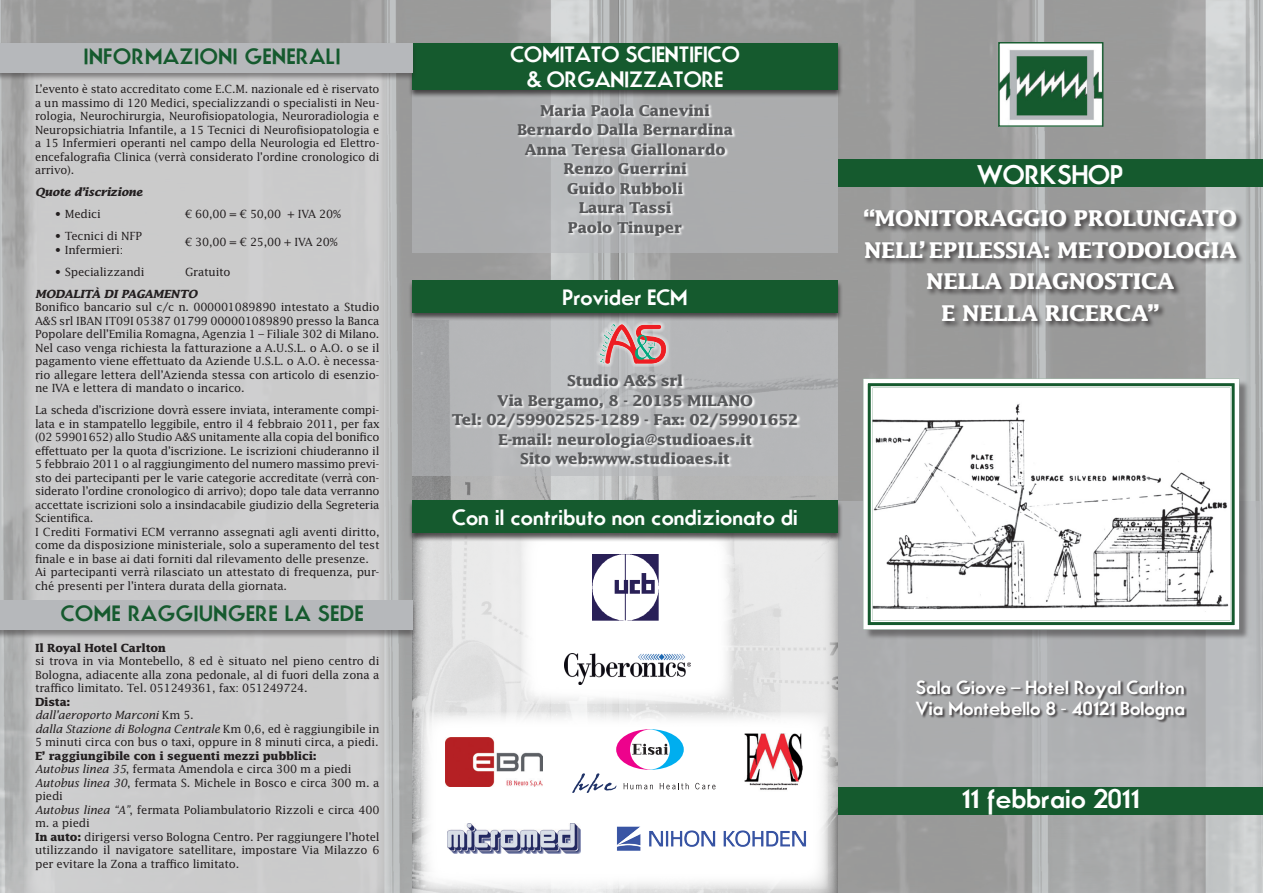
<style>
.page{position:relative;width:1263px;height:893px;background:#fff}
.page>*{position:absolute;margin:0;border:0;box-sizing:border-box;transform-origin:0 0}
.t1{font:700 25.5px "Movement";color:#fff}
.t2{font:700 21.75px/31.5px "Lucida Std";letter-spacing:-.02em;color:#fff;text-align:center}
.t3{font:700 21px/25.2px "Movement";color:#fff;text-align:center}
.t4{font:700 21px "Movement";letter-spacing:.03em;color:#155a2e}
.t5{font:700 18px "Movement";color:#fff}
.t6{font:700 15px/19.5px "Lucida Std";letter-spacing:-.02em;color:#57585a;text-align:center}
.t7{font:11.25px/13.5px "Lucida Std";letter-spacing:-.02em;color:#231f20;text-align:justify}
.t8{font:700 11.25px "Lucida Std";letter-spacing:-.02em;color:#231f20}
.t9{font:italic 700 11.25px "Lucida Std";letter-spacing:-.02em;color:#231f20}
.t10{font:italic 11.25px "Lucida Std";letter-spacing:-.02em;color:#231f20}
.s1{font-style:normal}
.s2{font-style:italic}
.s3{font-weight:700}
</style>
<div class="page">
<img style="left:0;top:0;width:1263px;height:893px">
<div style="left:24px;top:58px;width:368px;height:835px;background:#cbcbcb"></div>
<img style="left:412px;top:321px;width:426px;height:572px">
<svg style="left:413px;top:542px;width:424px;height:351px;background:#dfdfdf"></svg>
<div style="left:521px;top:527px;width:212px;height:177px;background:#fff"></div>
<div style="left:421px;top:712px;width:407px;height:177px;background:#fff"></div>
<div style="left:413px;top:81px;width:425px;height:172px;background:#abacad"></div>
<svg style="left:413px;top:321px;width:425px;height:155px;background:#b2b3b5"></svg>
<div style="left:838px;top:501px;width:425px;height:300px;background:linear-gradient(to right,#a9aaab,#b6b8ba)"></div>
<div style="left:864px;top:380px;width:385px;height:260px;background:#231f20;opacity:.45"></div>
<svg style="left:861px;top:376px;width:380px;height:256px"></svg>
<div style="left:871px;top:386px;width:361px;height:236px;border:2px solid #fff"></div>
<div style="left:838px;top:159px;width:425px;height:28px;background:#155a2e"></div>
<div style="left:408px;top:43px;width:435px;height:55px;background:#231f20;opacity:.75"></div>
<div style="left:413px;top:43px;width:425px;height:46px;background:#155a2e"></div>
<div style="left:0;top:43px;width:417px;height:38px;background:#231f20;opacity:.45"></div>
<div style="left:0;top:43px;width:412px;height:29px;background:#b6b8bb"></div>
<div style="left:0;top:600px;width:417px;height:39px;background:#231f20;opacity:.45"></div>
<div style="left:0;top:600px;width:412px;height:30px;background:#b6b8bb"></div>
<div style="left:408px;top:280px;width:435px;height:41px;background:#231f20;opacity:.75"></div>
<div style="left:413px;top:280px;width:425px;height:32px;background:#155a2e"></div>
<div style="left:408px;top:500px;width:435px;height:42px;background:#231f20;opacity:.75"></div>
<div style="left:413px;top:501px;width:425px;height:32px;background:#155a2e"></div>
<div style="left:838px;top:787px;width:425px;height:28px;background:#155a2e"></div>
<img style="left:744px;top:734px;width:58px;height:56px">
<img style="left:592px;top:555px;width:66px;height:66px">
<img style="left:565px;top:654px;width:126px;height:30px">
<img style="left:447px;top:824px;width:134px;height:30px">
<svg style="left:695px;top:783px;width:20px;height:6px"></svg>
<svg style="left:572px;top:729px;width:117px;height:64px"></svg>
<img style="left:617px;top:826px;width:189px;height:25px">
<img style="left:445px;top:738px;width:98px;height:49px">
<div style="left:594px;top:319px;width:75px;height:48px;background:linear-gradient(to right,#bec0c2,#c0c1c3)"></div>
<img style="left:595px;top:323px;width:73px;height:43px">
<img style="left:1000px;top:44px;width:101px;height:81px">
<div style="left:998px;top:42px;width:105px;height:85px;border:1px solid #155a2e"></div>
<div style="left:862px;top:208px;width:382px;height:121px;background:#231f20;opacity:.75"></div>
<svg style="left:518px;top:104px;width:217px;height:134px"></svg>
<svg style="left:452px;top:375px;width:348px;height:93px;background:#c3c4c5"></svg>
<div style="left:915px;top:680px;width:272px;height:43px;background:#231f20;opacity:.75"></div>
<p class="t4" style="left:84px;top:43px;width:258px">INFORMAZIONI GENERALI</p>
<p class="t7" style="left:35px;top:82px;width:346px">L’evento è stato accreditato come E.C.M. nazionale ed è riservato a un massimo di 120 Medici, specializzandi o specialisti in Neu&shy;rologia, Neurochirurgia, Neurofisiopatologia, Neuroradiologia e Neuropsichiatria Infantile, a 15 Tecnici di Neurofisiopatologia e a 15 Infermieri operanti nel campo della Neurologia ed Elettro&shy;encefalografia Clinica (verrà considerato l’ordine cronologico di arrivo).</p>
<p class="t9" style="left:35px;top:185px;width:109px">Quote d’iscrizione</p>
<p class="t7" style="left:55px;top:207px;width:48px">• Medici</p>
<p class="t7" style="left:185px;top:207px;width:157px">€ 60,00 = € 50,00 + IVA 20%</p>
<p class="t7" style="left:55px;top:229px;width:89px">• Tecnici di NFP</p>
<p class="t7" style="left:55px;top:243px;width:70px">• Infermieri:</p>
<p class="t7" style="left:185px;top:235px;width:154px">€ 30,00 = € 25,00 + IVA 20%</p>
<p class="t7" style="left:55px;top:265px;width:91px">• Specializzandi</p>
<p class="t7" style="left:185px;top:265px;width:47px">Gratuito</p>
<p class="t9" style="left:35px;top:287px;width:164px">MODALITÀ DI PAGAMENTO</p>
<p class="t7" style="left:35px;top:300px;width:346px">Bonifico bancario sul c/c n. 000001089890 intestato a Studio A&amp;S srl IBAN IT09I 05387 01799 000001089890 presso la Banca Popolare dell’Emilia Romagna, Agenzia 1 – Filiale 302 di Milano.</p>
<p class="t7" style="left:35px;top:341px;width:346px">Nel caso venga richiesta la fatturazione a A.U.S.L. o A.O. o se il pagamento viene effettuato da Aziende U.S.L. o A.O. è necessa&shy;rio allegare lettera dell’Azienda stessa con articolo di esenzio&shy;ne IVA e lettera di mandato o incarico.</p>
<p class="t7" style="left:35px;top:403px;width:346px">La scheda d’iscrizione dovrà essere inviata, interamente compi&shy;lata e in stampatello leggibile, entro il 4 febbraio 2011, per fax (02 59901652) allo Studio A&amp;S unitamente alla copia del bonifico effettuato per la quota d’iscrizione. Le iscrizioni chiuderanno il 5 febbraio 2011 o al raggiungimento del numero massimo previ&shy;sto dei partecipanti per le varie categorie accreditate (verrà con&shy;siderato l’ordine cronologico di arrivo); dopo tale data verranno accettate iscrizioni solo a insindacabile giudizio della Segreteria Scientifica.</p>
<p class="t7" style="left:35px;top:525px;width:346px">I Crediti Formativi ECM verranno assegnati agli aventi diritto, come da disposizione ministeriale, solo a superamento del test finale e in base ai dati forniti dal rilevamento delle presenze.</p>
<p class="t7" style="left:35px;top:565px;width:346px">Ai partecipanti verrà rilasciato un attestato di frequenza, pur&shy;ché presenti per l’intera durata della giornata.</p>
<p class="t4" style="left:61px;top:600px;width:304px">COME RAGGIUNGERE LA SEDE</p>
<p class="t8" style="left:35px;top:641px;width:132px">Il Royal Hotel Carlton</p>
<p class="t7" style="left:35px;top:654px;width:346px">si trova in via Montebello, 8 ed è situato nel pieno centro di Bologna, adiacente alla zona pedonale, al di fuori della zona a traffico limitato. Tel. 051249361, fax: 051249724.</p>
<p class="t8" style="left:35px;top:695px;width:37px">Dista:</p>
<p class="t10" style="left:35px;top:709px;width:160px">dall’aeroporto Marconi <span class="s1">Km 5.</span></p>
<p class="t7" style="left:35px;top:722px;width:346px"><span class="s2">dalla Stazione di Bologna Centrale</span> Km 0,6, ed è raggiungibile in<br>5 minuti circa con bus o taxi, oppure in 8 minuti circa, a piedi.</p>
<p class="t8" style="left:35px;top:749px;width:283px">E’ raggiungibile con i seguenti mezzi pubblici:</p>
<p class="t7" style="left:35px;top:762px;width:318px"><span class="s2">Autobus linea 35</span>, fermata Amendola e circa 300 m a piedi</p>
<p class="t7" style="left:35px;top:776px;width:346px"><span class="s2">Autobus linea 30</span>, fermata S. Michele in Bosco e circa 300 m. a piedi</p>
<p class="t7" style="left:35px;top:803px;width:346px"><span class="s2">Autobus linea “A”</span>, fermata Poliambulatorio Rizzoli e circa 400 m. a piedi</p>
<p class="t7" style="left:35px;top:830px;width:346px"><span class="s3">In auto:</span> dirigersi verso Bologna Centro. Per raggiungere l’hotel utilizzando il navigatore satellitare, impostare Via Milazzo 6 per evitare la Zona a traffico limitato.</p>
<p class="t3" style="left:510px;top:42px;width:231px">COMITATO SCIENTIFICO &amp; ORGANIZZATORE</p>
<p class="t6" style="left:540px;top:100px;width:171px">Maria Paola Canevini</p>
<p class="t6" style="left:517px;top:120px;width:217px">Bernardo Dalla Bernardina</p>
<p class="t6" style="left:525px;top:139px;width:203px">Anna Teresa Giallonardo</p>
<p class="t6" style="left:563px;top:159px;width:125px">Renzo Guerrini</p>
<p class="t6" style="left:567px;top:178px;width:118px">Guido Rubboli</p>
<p class="t6" style="left:579px;top:198px;width:94px">Laura Tassi</p>
<p class="t6" style="left:568px;top:217px;width:116px">Paolo Tinuper</p>
<p class="t3" style="left:562px;top:284px;width:127px">Provider ECM</p>
<p class="t6" style="left:567px;top:371px;width:117px">Studio A&amp;S srl</p>
<p class="t6" style="left:497px;top:390px;width:257px">Via Bergamo, 8 - 20135 MILANO</p>
<p class="t6" style="left:452px;top:410px;width:348px">Tel: 02/59902525-1289 - Fax: 02/59901652</p>
<p class="t6" style="left:498px;top:429px;width:256px">E-mail: neurologia@studioaes.it<br>Sito web:www.studioaes.it</p>
<p class="t3" style="left:452px;top:505px;width:347px">Con il contributo non condizionato di</p>
<p class="t1" style="left:977px;top:158px;width:148px">WORKSHOP</p>
<p class="t2" style="left:863px;top:202px;width:375px">“MONITORAGGIO PROLUNGATO<br>NELL’ EPILESSIA: METODOLOGIA<br>NELLA DIAGNOSTICA<br>E NELLA RICERCA”</p>
<p class="t5" style="left:916px;top:676px;width:270px">Sala Giove – Hotel Royal Carlton</p>
<p class="t5" style="left:916px;top:697px;width:270px">Via Montebello 8 - 40121 Bologna</p>
<p class="t1" style="left:961px;top:782px;width:179px">11 febbraio 2011</p>
</div>
